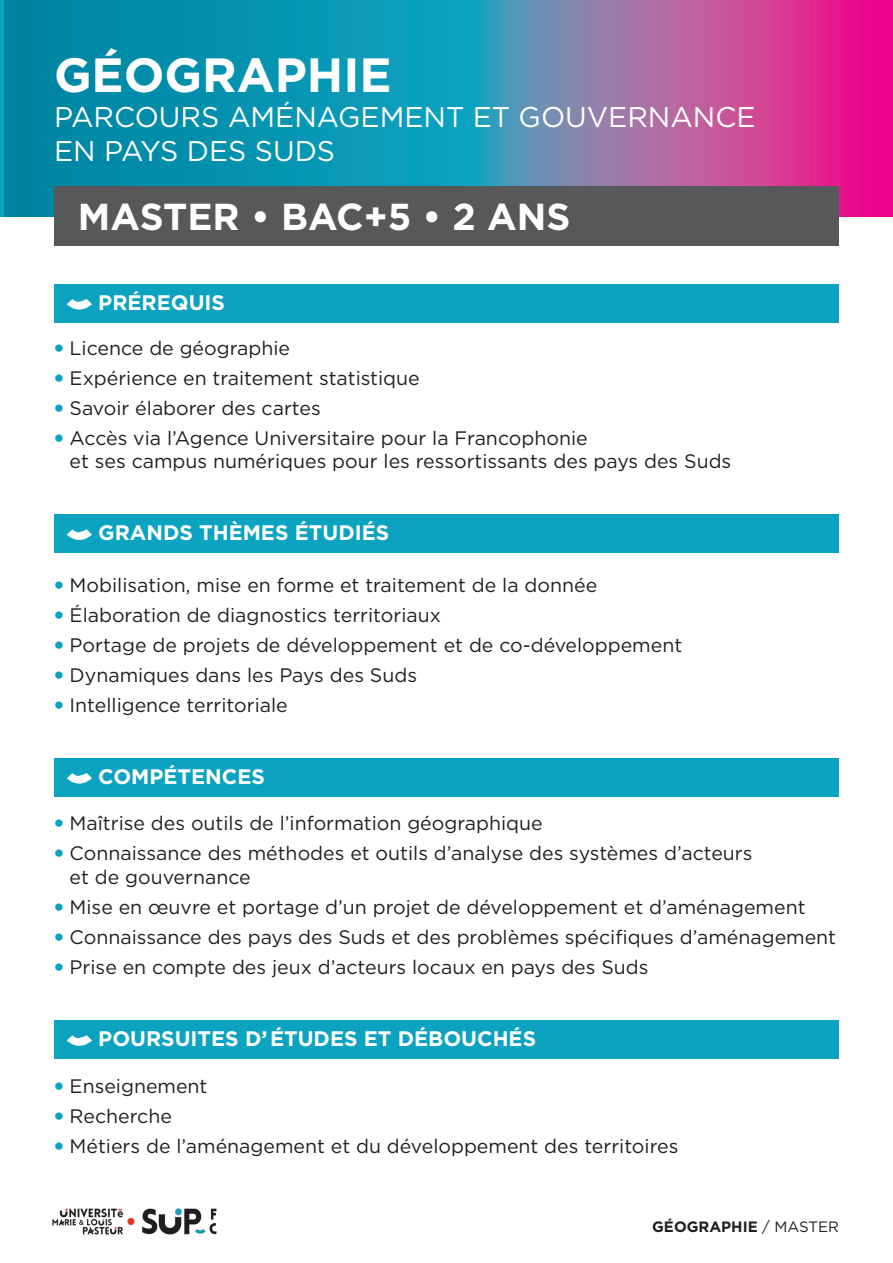
<style>
.page{position:relative;width:893px;height:1263px;background:#fff}
.page>*{position:absolute;margin:0;border:0;box-sizing:border-box;transform-origin:0 0}
.t1{font:700 48px "Gotham";color:#fff}
.t2{font:700 37.5px "Gotham";color:#fff}
.t3{font:28.5px "Gotham";color:#fff}
.t4{font:700 21px "Gotham";color:#fff}
.t5{font:19.5px/23.4px "Gotham";color:#231f20}
.t6{font:700 15px "Gotham";color:#231f20}
.s1{font-weight:900;color:#0ba3c0}
.s2{font-weight:400}
</style>
<div class="page">
<div style="left:54px;top:284px;width:785px;height:38px;background:#0ba3c0"></div>
<div style="left:54px;top:515px;width:785px;height:38px;background:#0ba3c0"></div>
<div style="left:54px;top:758px;width:785px;height:38px;background:#0ba3c0"></div>
<div style="left:54px;top:1020px;width:785px;height:38px;background:#0ba3c0"></div>
<svg style="left:67px;top:299px;width:25px;height:10px"></svg>
<svg style="left:67px;top:529px;width:25px;height:11px"></svg>
<svg style="left:67px;top:773px;width:25px;height:10px"></svg>
<svg style="left:67px;top:1035px;width:25px;height:11px"></svg>
<svg style="left:0;top:0;width:893px;height:216px;background:#5378a8"></svg>
<div style="left:54px;top:186px;width:785px;height:60px;background:#57585a"></div>
<img style="left:52px;top:1208px;width:165px;height:27px">
<p class="t1" style="left:54px;top:44px;width:339px">GÉOGRAPHIE</p>
<p class="t3" style="left:54px;top:98px;width:703px">PARCOURS AMÉNAGEMENT ET GOUVERNANCE</p>
<p class="t3" style="left:54px;top:132px;width:283px">EN PAYS DES SUDS</p>
<p class="t2" style="left:78px;top:192px;width:494px">MASTER • BAC+5 • 2 ANS</p>
<p class="t4" style="left:98px;top:288px;width:128px">PRÉREQUIS</p>
<p class="t5" style="left:54px;top:335px;width:238px"><span class="s1">•</span> Licence de géographie</p>
<p class="t5" style="left:54px;top:365px;width:367px"><span class="s1">•</span> Expérience en traitement statistique</p>
<p class="t5" style="left:54px;top:395px;width:268px"><span class="s1">•</span> Savoir élaborer des cartes</p>
<p class="t5" style="left:70px;top:425px;width:663px;text-indent:-16px"><span class="s1">•</span> Accès via l’Agence Universitaire pour la Francophonie<br>et ses campus numériques pour les ressortissants des pays des Suds</p>
<p class="t4" style="left:98px;top:519px;width:292px">GRANDS THÈMES ÉTUDIÉS</p>
<p class="t5" style="left:54px;top:572px;width:545px"><span class="s1">•</span> Mobilisation, mise en forme et traitement de la donnée</p>
<p class="t5" style="left:54px;top:602px;width:388px"><span class="s1">•</span> Élaboration de diagnostics territoriaux</p>
<p class="t5" style="left:54px;top:632px;width:630px"><span class="s1">•</span> Portage de projets de développement et de co-développement</p>
<p class="t5" style="left:54px;top:662px;width:365px"><span class="s1">•</span> Dynamiques dans les Pays des Suds</p>
<p class="t5" style="left:54px;top:692px;width:235px"><span class="s1">•</span> Intelligence territoriale</p>
<p class="t4" style="left:98px;top:762px;width:168px">COMPÉTENCES</p>
<p class="t5" style="left:54px;top:811px;width:490px"><span class="s1">•</span> Maîtrise des outils de l’information géographique</p>
<p class="t5" style="left:70px;top:841px;width:684px;text-indent:-16px"><span class="s1">•</span> Connaissance des méthodes et outils d’analyse des systèmes d’acteurs et de gouvernance</p>
<p class="t5" style="left:54px;top:895px;width:753px"><span class="s1">•</span> Mise en œuvre et portage d’un projet de développement et d’aménagement</p>
<p class="t5" style="left:54px;top:925px;width:784px"><span class="s1">•</span> Connaissance des pays des Suds et des problèmes spécifiques d’aménagement</p>
<p class="t5" style="left:54px;top:955px;width:596px"><span class="s1">•</span> Prise en compte des jeux d’acteurs locaux en pays des Suds</p>
<p class="t4" style="left:98px;top:1024px;width:439px">POURSUITES D’ÉTUDES ET DÉBOUCHÉS</p>
<p class="t5" style="left:54px;top:1073px;width:155px"><span class="s1">•</span> Enseignement</p>
<p class="t5" style="left:54px;top:1103px;width:119px"><span class="s1">•</span> Recherche</p>
<p class="t5" style="left:54px;top:1133px;width:626px"><span class="s1">•</span> Métiers de l’aménagement et du développement des territoires</p>
<p class="t6" style="left:652px;top:1217px;width:188px">GÉOGRAPHIE <span class="s2">/ MASTER</span></p>
</div>
